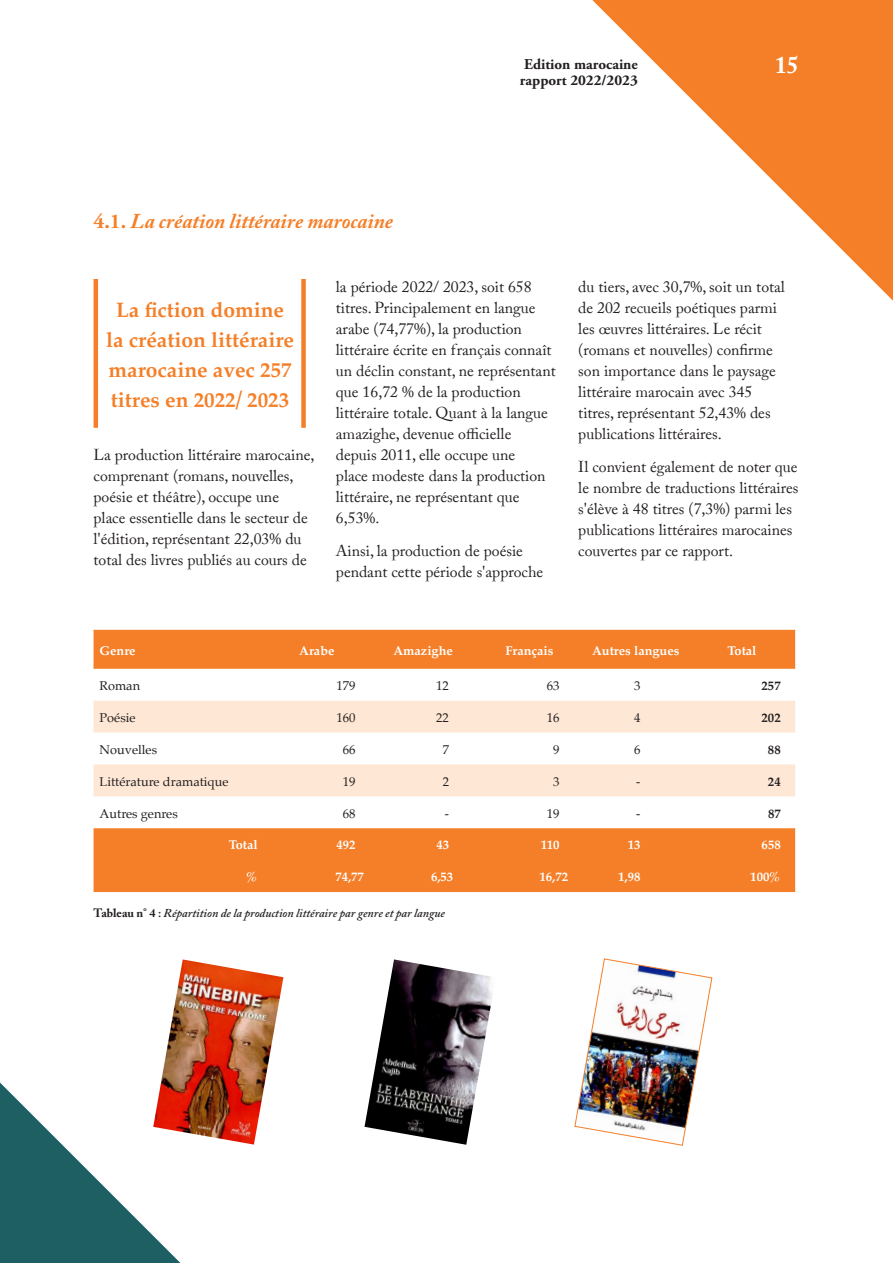
<style>
.page{position:relative;width:893px;height:1263px;background:#fff}
.page>*{position:absolute;margin:0;border:0;box-sizing:border-box;transform-origin:0 0}
.t1{font:700 24px "Adobe Caslon Pro";color:#fff}
.t2{font:700 21px/30px "Palatino";color:#f47f28;text-align:center}
.t3{font:italic 700 21px "Adobe Caslon Pro";color:#f47f28}
.t4{font:15.75px/21px "Adobe Caslon Pro";color:#231f20}
.t5{font:700 15px/16.5px "Adobe Garamond Pro";color:#231f20}
.t6{font:700 12.75px "Palatino";color:#fff}
.t7{font:12.75px "Palatino";color:#231f20}
.t8{font:700 12.75px "Palatino";color:#231f20}
.t9{font:italic 600 12px "Adobe Caslon Pro";color:#231f20}
.s1{font-family:"Adobe Garamond Pro";font-style:normal}
.s2{font-weight:700;font-style:normal}
.s3{font-style:normal}
</style>
<div class="page">
<svg style="left:592px;top:0;width:301px;height:301px"></svg>
<svg style="left:0;top:1082px;width:180px;height:181px"></svg>
<hr style="left:94px;top:279px;width:4px;height:149px;background:#f47f28">
<div style="left:301px;top:279px;width:5px;height:149px;background:#f47f28"></div>
<svg style="left:94px;top:630px;width:701px;height:262px;fill:#f47f28"></svg>
<svg style="left:94px;top:701px;width:701px;height:95px;fill:#fee8d5"></svg>
<img style="left:153px;top:959px;width:130px;height:185px">
<img style="left:364px;top:959px;width:129px;height:186px">
<img style="left:574px;top:958px;width:138px;height:188px">
<p class="t3" style="left:94px;top:209px;width:301px"><span class="s1">4.1.</span> La création littéraire marocaine</p>
<p class="t5" style="left:520px;top:56px;width:119px">Edition marocaine rapport 2022/2023</p>
<h1 class="t1" style="left:775px;top:50px;width:25px">15</h1>
<p class="t2" style="left:106px;top:294px;width:189px">La fiction domine la création littéraire marocaine avec 257 titres en 2022/ 2023</p>
<p class="t4" style="left:94px;top:444px;width:222px">La production littéraire marocaine, comprenant (romans, nouvelles, poésie et théâtre ,) occupe une place essentielle dans le secteur de<br>'l édition, représentant 22,03% du total des livres publiés au cours de</p>
<p class="t4" style="left:336px;top:276px;width:221px">la période 2022/ 2023, soit 658 titres. Principalement en langue arabe (74,77% l a,) production littéraire écrite en français connaît un déclin constant, ne représentant que 16,72 % de la production littéraire totale. Quant laà langue amazighe, devenue officielle depuis 2011, elle occupe une<br>place modeste dans la production littéraire, ne représentant que<br>6,53%.</p>
<p class="t4" style="left:336px;top:540px;width:209px">Ainsi la, production de poésie pendant cette période 's approche</p>
<p class="t4" style="left:578px;top:276px;width:208px">du tiers, avec 30,7%, soit un total de 202 recueils poétiques parmi les œuvres littéraires. Le récit (romans et nouvelles) confirme son importance dans le paysage littéraire marocain avec 345 titres, représentant 52,43% des publications littéraires.</p>
<p class="t4" style="left:578px;top:456px;width:222px">Il convient également de noter que le nombre de traductions littéraires 's élève à 48 titres (7,3%) parmi les publications littéraires marocaines couvertes par ce rapport.</p>
<p class="t6" style="left:100px;top:639px;width:38px">Genre</p>
<p class="t6" style="left:299px;top:639px;width:37px">Arabe</p>
<p class="t6" style="left:393px;top:639px;width:61px">Amazighe</p>
<p class="t6" style="left:505px;top:639px;width:50px">Français</p>
<p class="t6" style="left:592px;top:639px;width:89px">Autres langues</p>
<p class="t6" style="left:727px;top:639px;width:31px">Total</p>
<p class="t7" style="left:100px;top:675px;width:42px">Roman</p>
<p class="t7" style="left:336px;top:675px;width:21px">179</p>
<p class="t7" style="left:436px;top:675px;width:14px">12</p>
<p class="t7" style="left:547px;top:675px;width:14px">63</p>
<p class="t7" style="left:634px;top:675px;width:8px">3</p>
<p class="t8" style="left:762px;top:675px;width:21px">257</p>
<p class="t7" style="left:100px;top:707px;width:37px">Poésie</p>
<p class="t7" style="left:336px;top:707px;width:21px">160</p>
<p class="t7" style="left:436px;top:707px;width:14px">22</p>
<p class="t7" style="left:547px;top:707px;width:14px">16</p>
<p class="t7" style="left:634px;top:707px;width:8px">4</p>
<p class="t8" style="left:762px;top:707px;width:21px">202</p>
<p class="t7" style="left:100px;top:739px;width:59px">Nouvelles</p>
<p class="t7" style="left:343px;top:739px;width:14px">66</p>
<p class="t7" style="left:443px;top:739px;width:8px">7</p>
<p class="t7" style="left:553px;top:739px;width:8px">9</p>
<p class="t7" style="left:634px;top:739px;width:8px">6</p>
<p class="t8" style="left:768px;top:738px;width:14px">88</p>
<p class="t7" style="left:100px;top:771px;width:130px">Littérature dramatique</p>
<p class="t7" style="left:343px;top:771px;width:14px">19</p>
<p class="t7" style="left:443px;top:771px;width:8px">2</p>
<p class="t7" style="left:553px;top:771px;width:8px">3</p>
<p class="t7" style="left:636px;top:771px;width:6px">-</p>
<p class="t8" style="left:768px;top:770px;width:14px">24</p>
<p class="t7" style="left:100px;top:802px;width:80px">Autres genres</p>
<p class="t7" style="left:343px;top:802px;width:14px">68</p>
<p class="t7" style="left:445px;top:802px;width:6px">-</p>
<p class="t7" style="left:547px;top:802px;width:14px">19</p>
<p class="t7" style="left:636px;top:802px;width:6px">-</p>
<p class="t8" style="left:768px;top:802px;width:14px">87</p>
<p class="t6" style="left:229px;top:834px;width:31px">Total</p>
<p class="t6" style="left:336px;top:834px;width:21px">492</p>
<p class="t6" style="left:436px;top:834px;width:14px">43</p>
<p class="t6" style="left:541px;top:834px;width:20px">110</p>
<p class="t6" style="left:628px;top:834px;width:14px">13</p>
<p class="t6" style="left:762px;top:834px;width:21px">658</p>
<p class="t6" style="left:246px;top:866px;width:13px">%</p>
<p class="t9" style="left:94px;top:906px;width:353px"><span class="s2">Tableau 4°n</span> <span class="s3">:</span> Répartition de la production littéraire par genre etpar langue</p>
<p class="t6" style="left:335px;top:866px;width:30px">74,77</p>
<p class="t6" style="left:431px;top:866px;width:24px">6,53</p>
<p class="t6" style="left:539px;top:866px;width:30px">16,72</p>
<p class="t6" style="left:618px;top:866px;width:24px">1,98</p>
<p class="t6" style="left:750px;top:866px;width:32px">100%</p>
</div>
